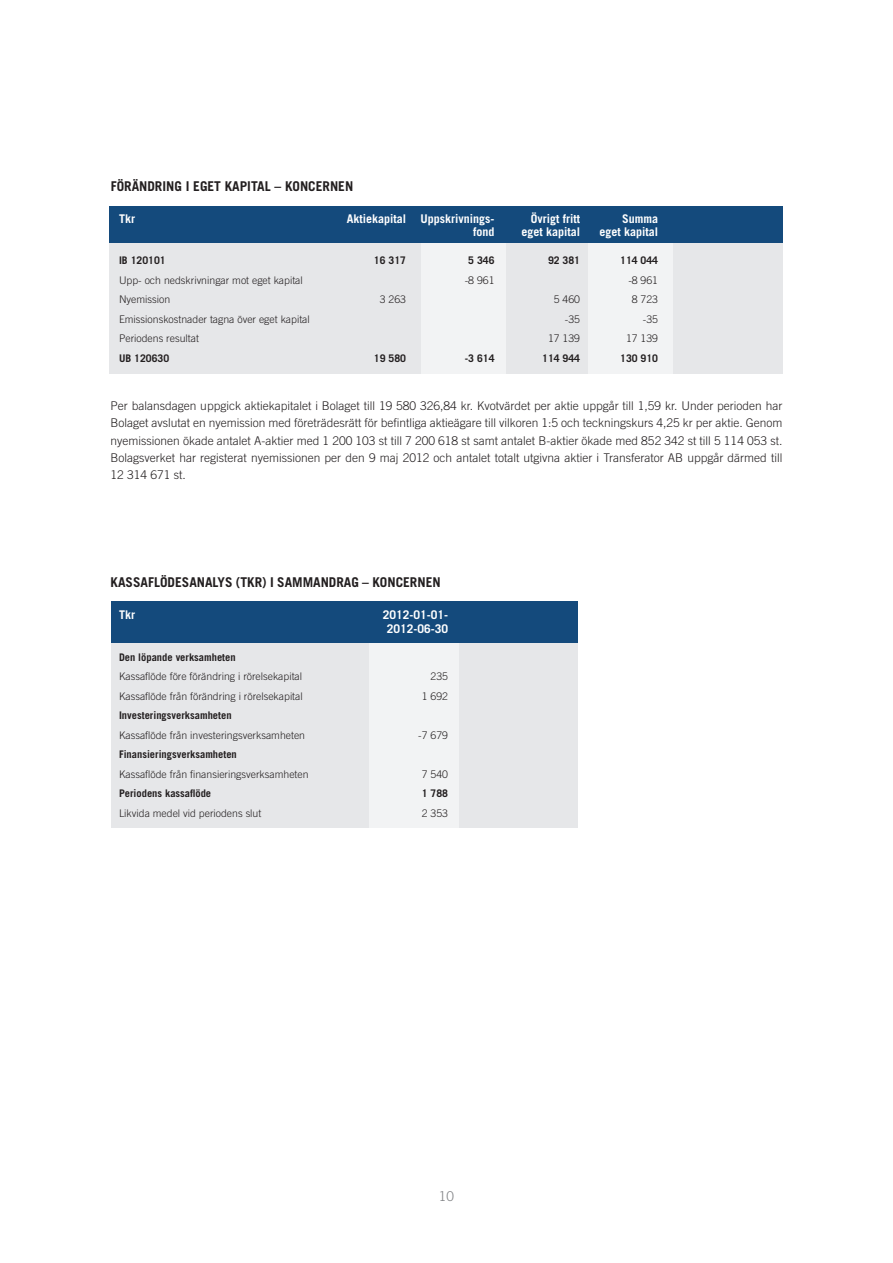
<style>
.page{position:relative;width:893px;height:1263px;background:#fff}
.page>*{position:absolute;margin:0;border:0;box-sizing:border-box;transform-origin:0 0}
.Rubrik_2{font:700 13.5px "Trade Gothic";color:#231f20}
.Rubrik_1{font:700 13.5px "Trade Gothic";color:#231f20}
.t1{font:300 13.5px "Trade Gothic";color:#808285}
.Punkter{font:300 12px/17.2px "Trade Gothic";color:#231f20;text-align:justify}
.Bröd1{font:700 12px "Trade Gothic";color:#fff}
.Bröd1-2{font:300 10.5px "Trade Gothic";color:#231f20}
.Bröd1-3{font:700 10.5px "Trade Gothic";color:#231f20}
</style>
<div class="page">
<div style="left:111px;top:605px;width:466px;height:223px;background:#e6e7e9"></div>
<div style="left:369px;top:605px;width:89px;height:223px;background:#f2f3f4"></div>
<div style="left:111px;top:601px;width:466px;height:42px;background:#144a7c"></div>
<div style="left:109px;top:223px;width:673px;height:150px;background:#e6e7e9"></div>
<div style="left:422px;top:223px;width:84px;height:150px;background:#f2f3f4"></div>
<div style="left:588px;top:223px;width:85px;height:150px;background:#f2f3f4"></div>
<div style="left:109px;top:206px;width:673px;height:37px;background:#144a7c"></div>
<p class="Rubrik_1" style="left:111px;top:177px;width:244px">FÖRÄNDRING I EGET KAPITAL – KONCERNEN</p>
<p class="Bröd1" style="left:119px;top:211px;width:17px">Tkr</p>
<p class="Bröd1" style="left:347px;top:211px;width:149px">Aktiekapital Uppskrivnings-</p>
<p class="Bröd1" style="left:531px;top:211px;width:51px">Övrigt fritt</p>
<p class="Bröd1" style="left:622px;top:211px;width:37px">Summa</p>
<p class="Bröd1" style="left:473px;top:225px;width:23px">fond</p>
<p class="Bröd1" style="left:521px;top:225px;width:60px">eget kapital</p>
<p class="Bröd1" style="left:599px;top:225px;width:60px">eget kapital</p>
<p class="Bröd1-3" style="left:119px;top:254px;width:48px">IB 120101</p>
<p class="Bröd1-3" style="left:374px;top:254px;width:34px">16 317</p>
<p class="Bröd1-3" style="left:468px;top:254px;width:28px">5 346</p>
<p class="Bröd1-3" style="left:548px;top:254px;width:34px">92 381</p>
<p class="Bröd1-3" style="left:620px;top:254px;width:39px">114 044</p>
<p class="Bröd1-2" style="left:119px;top:274px;width:185px">Upp- och nedskrivningar mot eget kapital</p>
<p class="Bröd1-2" style="left:465px;top:274px;width:31px">-8 961</p>
<p class="Bröd1-2" style="left:628px;top:274px;width:31px">-8 961</p>
<p class="Bröd1-2" style="left:119px;top:293px;width:53px">Nyemission</p>
<p class="Bröd1-2" style="left:380px;top:293px;width:28px">3 263</p>
<p class="Bröd1-2" style="left:554px;top:293px;width:28px">5 460</p>
<p class="Bröd1-2" style="left:632px;top:293px;width:28px">8 723</p>
<p class="Bröd1-2" style="left:119px;top:313px;width:192px">Emissionskostnader tagna över eget kapital</p>
<p class="Bröd1-2" style="left:565px;top:313px;width:17px">-35</p>
<p class="Bröd1-2" style="left:643px;top:313px;width:17px">-35</p>
<p class="Bröd1-2" style="left:119px;top:332px;width:81px">Periodens resultat</p>
<p class="Bröd1-2" style="left:548px;top:332px;width:34px">17 139</p>
<p class="Bröd1-2" style="left:626px;top:332px;width:34px">17 139</p>
<p class="Bröd1-3" style="left:119px;top:352px;width:52px">UB 120630</p>
<p class="Bröd1-3" style="left:374px;top:352px;width:34px">19 580</p>
<p class="Bröd1-3" style="left:465px;top:352px;width:31px">-3 614</p>
<p class="Bröd1-3" style="left:542px;top:352px;width:39px">114 944</p>
<p class="Bröd1-3" style="left:620px;top:352px;width:39px">130 910</p>
<p class="Punkter" style="left:111px;top:397px;width:673px">Per balansdagen uppgick aktiekapitalet i Bolaget till 19 580 326,84 kr. Kvotvärdet per aktie uppgår till 1,59 kr. Under perioden har Bolaget avslutat en nyemission med företrädesrätt för befintliga aktieägare till vilkoren 1:5 och teckningskurs 4,25 kr per aktie. Genom nyemissionen ökade antalet A-aktier med 1 200 103 st till 7 200 618 st samt antalet B-aktier ökade med 852 342 st till 5 114 053 st.<br>Bolagsverket har registerat nyemissionen per den 9 maj 2012 och antalet totalt utgivna aktier i Transferator AB uppgår därmed till 12 314 671 st.</p>
<p class="Rubrik_2" style="left:111px;top:574px;width:332px">KASSAFLÖDESANALYS (TKR) I SAMMANDRAG – KONCERNEN</p>
<p class="Bröd1" style="left:119px;top:607px;width:17px">Tkr</p>
<p class="Bröd1" style="left:383px;top:607px;width:67px">2012-01-01-</p>
<p class="Bröd1" style="left:387px;top:621px;width:63px">2012-06-30</p>
<p class="Bröd1-3" style="left:119px;top:650px;width:118px">Den löpande verksamheten</p>
<p class="Bröd1-2" style="left:119px;top:670px;width:185px">Kassaflöde före förändring i rörelsekapital</p>
<p class="Bröd1-2" style="left:431px;top:670px;width:19px">235</p>
<p class="Bröd1-2" style="left:119px;top:690px;width:185px">Kassaflöde från förändring i rörelsekapital</p>
<p class="Bröd1-2" style="left:422px;top:690px;width:28px">1 692</p>
<p class="Bröd1-3" style="left:119px;top:709px;width:114px">Investeringsverksamheten</p>
<p class="Bröd1-2" style="left:119px;top:729px;width:188px">Kassaflöde från investeringsverksamheten</p>
<p class="Bröd1-2" style="left:418px;top:729px;width:31px">-7 679</p>
<p class="Bröd1-3" style="left:119px;top:748px;width:119px">Finansieringsverksamheten</p>
<p class="Bröd1-2" style="left:119px;top:768px;width:191px">Kassaflöde från finansieringsverksamheten</p>
<p class="Bröd1-2" style="left:422px;top:768px;width:28px">7 540</p>
<p class="Bröd1-3" style="left:119px;top:787px;width:94px">Periodens kassaflöde</p>
<p class="Bröd1-3" style="left:422px;top:787px;width:28px">1 788</p>
<p class="Bröd1-2" style="left:119px;top:807px;width:144px">Likvida medel vid periodens slut</p>
<p class="Bröd1-2" style="left:422px;top:807px;width:28px">2 353</p>
<p class="t1" style="left:439px;top:1188px;width:17px">10</p>
</div>
